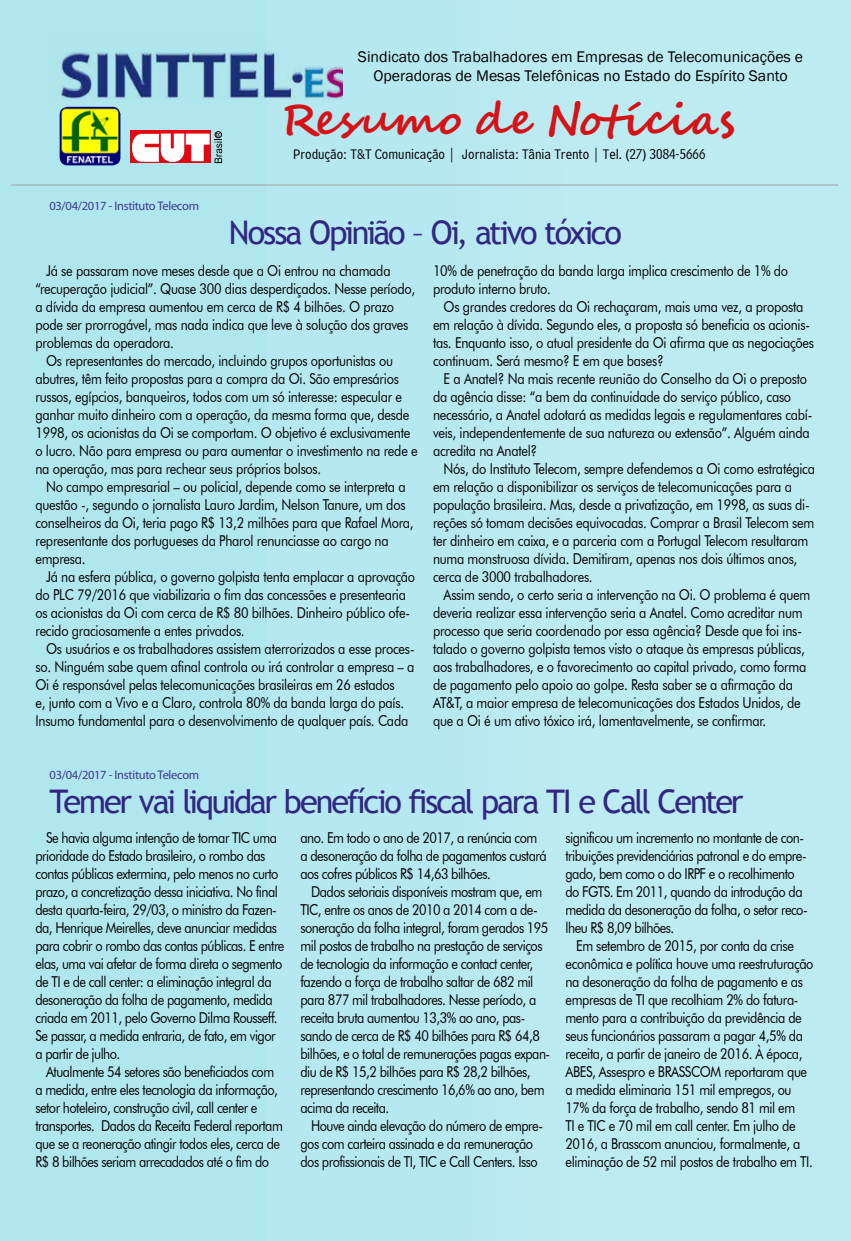
<style>
.page{position:relative;width:851px;height:1241px;background:#fff}
.page>*{position:absolute;margin:0;border:0;box-sizing:border-box;transform-origin:0 0}
.t1{font:700 43.5px "Segoe Script";letter-spacing:.02em;color:#d51317}
.t2{font:32.5px "Trebuchet MS";letter-spacing:-.07em;color:#312783}
.t3{font:15.88px/19px "Franklin Gothic";color:#000;text-align:center}
.t4{font:15px/18px "Futura BT";letter-spacing:-.02em;color:#000;scale:.85 1}
.t5{font:15px/18px "Futura BT";letter-spacing:-.04em;color:#000;scale:.85 1}
.t6{font:14.62px "Bell Centennial BT Address";color:#000}
.t7{font:12.5px "Myriad";letter-spacing:-.025em;color:#3e3a8f}
.s1{font-size:47.5px}
</style>
<div class="page">
<div style="left:0;top:0;width:850px;height:1240px;background:#b0e7ef"></div>
<div style="left:267px;top:0;width:583px;height:1240px;background:#b8e9f1"></div>
<div style="left:565px;top:0;width:285px;height:1240px;background:#bdebf2"></div>
<img style="left:53px;top:51px;width:289px;height:49px">
<div style="left:131px;top:131px;width:80px;height:32px;background:#e30613"></div>
<svg style="left:130px;top:132px;width:92px;height:32px"></svg>
<div style="left:215px;top:131px;width:7px;height:7px;border:1px solid #000;border-radius:50%"></div>
<img style="left:60px;top:107px;width:60px;height:58px">
<hr style="left:11px;top:185px;width:827px;height:1px;background:#a1a1a1">
<p class="t3" style="left:358px;top:47px;width:446px">Sindicato dos Trabalhadores em Empresas de Telecomunicações e<br>Operadoras de Mesas Telefônicas no Estado do Espírito Santo</p>
<h1 class="t1" style="left:280px;top:85px;width:456px">Resumo de Notícia<span class="s1">s</span></h1>
<p class="t7" style="left:49px;top:200px;width:151px">03/04/2017 - Instituto Telecom</p>
<p class="t6" style="left:293px;top:146px;width:414px">Produção: T&amp;T Comunicação | Jornalista: Tânia Trento | Tel. (27) 3084-5666</p>
<h2 class="t2" style="left:229px;top:212px;width:394px">Nossa Opinião – Oi, ativo tóxico</h2>
<p class="t4" style="left:35px;top:261px;width:448px;text-indent:11px">Já se passaram nove meses desde que a Oi entrou na chamada “recuperação judicial”. Quase 300 dias desperdiçados. Nesse período, a dívida da empresa aumentou em cerca de R$ 4 bilhões. O prazo pode ser prorrogável, mas nada indica que leve à solução dos graves problemas da operadora.</p>
<p class="t4" style="left:35px;top:351px;width:451px;text-indent:11px">Os representantes do mercado, incluindo grupos oportunistas ou abutres, têm feito propostas para a compra da Oi. São empresários russos, egípcios, banqueiros, todos com um só interesse: especular e ganhar muito dinheiro com a operação, da mesma forma que, desde 1998, os acionistas da Oi se comportam. O objetivo é exclusivamente o lucro. Não para empresa ou para aumentar o investimento na rede e na operação, mas para rechear seus próprios bolsos.</p>
<p class="t4" style="left:35px;top:477px;width:446px;text-indent:11px">No campo empresarial – ou policial, depende como se interpreta a questão -, segundo o jornalista Lauro Jardim, Nelson Tanure, um dos conselheiros da Oi, teria pago R$ 13,2 milhões para que Rafael Mora, representante dos portugueses da Pharol renunciasse ao cargo na empresa.</p>
<p class="t4" style="left:35px;top:567px;width:448px;text-indent:11px">Já na esfera pública, o governo golpista tenta emplacar a aprovação do PLC 79/2016 que viabilizaria o fim das concessões e presentearia os acionistas da Oi com cerca de R$ 80 bilhões. Dinheiro público ofe&shy;recido graciosamente a entes privados.</p>
<p class="t4" style="left:35px;top:639px;width:447px;text-indent:11px">Os usuários e os trabalhadores assistem aterrorizados a esse proces&shy;so. Ninguém sabe quem afinal controla ou irá controlar a empresa – a Oi é responsável pelas telecomunicações brasileiras em 26 estados<br>e, junto com a Vivo e a Claro, controla 80% da banda larga do país.<br>Insumo fundamental para o desenvolvimento de qualquer país. Cada</p>
<p class="t4" style="left:433px;top:261px;width:419px">10% de penetração da banda larga implica crescimento de 1% do produto interno bruto.</p>
<p class="t4" style="left:433px;top:297px;width:449px;text-indent:11px">Os grandes credores da Oi rechaçaram, mais uma vez, a proposta em relação à dívida. Segundo eles, a proposta só beneficia os acionis&shy;tas. Enquanto isso, o atual presidente da Oi afirma que as negociações continuam. Será mesmo? E em que bases?</p>
<p class="t4" style="left:433px;top:369px;width:447px;text-indent:11px">E a Anatel? Na mais recente reunião do Conselho da Oi o preposto da agência disse: “a bem da continuidade do serviço público, caso necessário, a Anatel adotará as medidas legais e regulamentares cabí&shy;veis, independentemente de sua natureza ou extensão”. Alguém ainda acredita na Anatel?</p>
<p class="t4" style="left:433px;top:459px;width:451px;text-indent:11px">Nós, do Instituto Telecom, sempre defendemos a Oi como estratégica em relação a disponibilizar os serviços de telecomunicações para a população brasileira. Mas, desde a privatização, em 1998, as suas di&shy;reções só tomam decisões equivocadas. Comprar a Brasil Telecom sem ter dinheiro em caixa, e a parceria com a Portugal Telecom resultaram numa monstruosa dívida. Demitiram, apenas nos dois últimos anos, cerca de 3000 trabalhadores.</p>
<p class="t4" style="left:433px;top:585px;width:445px;text-indent:11px">Assim sendo, o certo seria a intervenção na Oi. O problema é quem deveria realizar essa intervenção seria a Anatel. Como acreditar num processo que seria coordenado por essa agência? Desde que foi ins&shy;talado o governo golpista temos visto o ataque às empresas públicas, aos trabalhadores, e o favorecimento ao capital privado, como forma de pagamento pelo apoio ao golpe. Resta saber se a afirmação da AT&amp;T, a maior empresa de telecomunicações dos Estados Unidos, de que a Oi é um ativo tóxico irá, lamentavelmente, se confirmar.</p>
<p class="t7" style="left:50px;top:768px;width:151px">03/04/2017 - Instituto Telecom</p>
<h2 class="t2" style="left:50px;top:780px;width:695px">Temer vai liquidar benefício fiscal para TI e Call Center</h2>
<p class="t5" style="left:35px;top:828px;width:294px;text-indent:11px">Se havia alguma intenção de tornar TIC uma prioridade do Estado brasileiro, o rombo das contas públicas extermina, pelo menos no curto prazo, a concretização dessa iniciativa. No final desta quarta-feira, 29/03, o ministro da Fazen&shy;da, Henrique Meirelles, deve anunciar medidas para cobrir o rombo das contas públicas. E entre elas, uma vai afetar de forma direta o segmento de TI e de call center: a eliminação integral da desoneração da folha de pagamento, medida criada em 2011, pelo Governo Dilma Rousseff.<br>Se passar, a medida entraria, de fato, em vigor a partir de julho.</p>
<p class="t5" style="left:35px;top:1062px;width:292px;text-indent:11px">Atualmente 54 setores são beneficiados com a medida, entre eles tecnologia da informação, setor hoteleiro, construção civil, call center e transportes. Dados da Receita Federal reportam que se a reoneração atingir todos eles, cerca de R$ 8 bilhões seriam arrecadados até o fim do</p>
<p class="t5" style="left:565px;top:828px;width:287px">significou um incremento no montante de con&shy;tribuições previdenciárias patronal e do empre&shy;gado, bem como o do IRPF e o recolhimento do FGTS. Em 2011, quando da introdução da medida da desoneração da folha, o setor reco&shy;lheu R$ 8,09 bilhões.</p>
<p class="t4" style="left:565px;top:936px;width:293px;text-indent:11px">Em setembro de 2015, por conta da crise econômica e política houve uma reestruturação na desoneração da folha de pagamento e as empresas de TI que recolhiam 2% do fatura&shy;mento para a contribuição da previdência de seus funcionários passaram a pagar 4,5% da receita, a partir de janeiro de 2016. À época, ABES, Assespro e BRASSCOM reportaram que a medida eliminaria 151 mil empregos, ou 17% da força de trabalho, sendo 81 mil em<br>TI e TIC e 70 mil em call center. Em julho de 2016, a Brasscom anunciou, formalmente, a eliminação de 52 mil postos de trabalho em TI.</p>
<p class="t5" style="left:300px;top:828px;width:291px">ano. Em todo o ano de 2017, a renúncia com a desoneração da folha de pagamentos custará aos cofres públicos R$ 14,63 bilhões.</p>
<p class="t5" style="left:300px;top:882px;width:295px;text-indent:11px">Dados setoriais disponíveis mostram que, em TIC, entre os anos de 2010 a 2014 com a de&shy;soneração da folha integral, foram gerados 195 mil postos de trabalho na prestação de serviços de tecnologia da informação e contact center, fazendo a força de trabalho saltar de 682 mil para 877 mil trabalhadores. Nesse período, a receita bruta aumentou 13,3% ao ano, pas&shy;sando de cerca de R$ 40 bilhões para R$ 64,8 bilhões, e o total de remunerações pagas expan&shy;diu de R$ 15,2 bilhões para R$ 28,2 bilhões, representando crescimento 16,6% ao ano, bem acima da receita.</p>
<p class="t5" style="left:300px;top:1116px;width:287px;text-indent:11px">Houve ainda elevação do número de empre&shy;gos com carteira assinada e da remuneração dos profissionais de TI, TIC e Call Centers. Isso</p>
</div>
